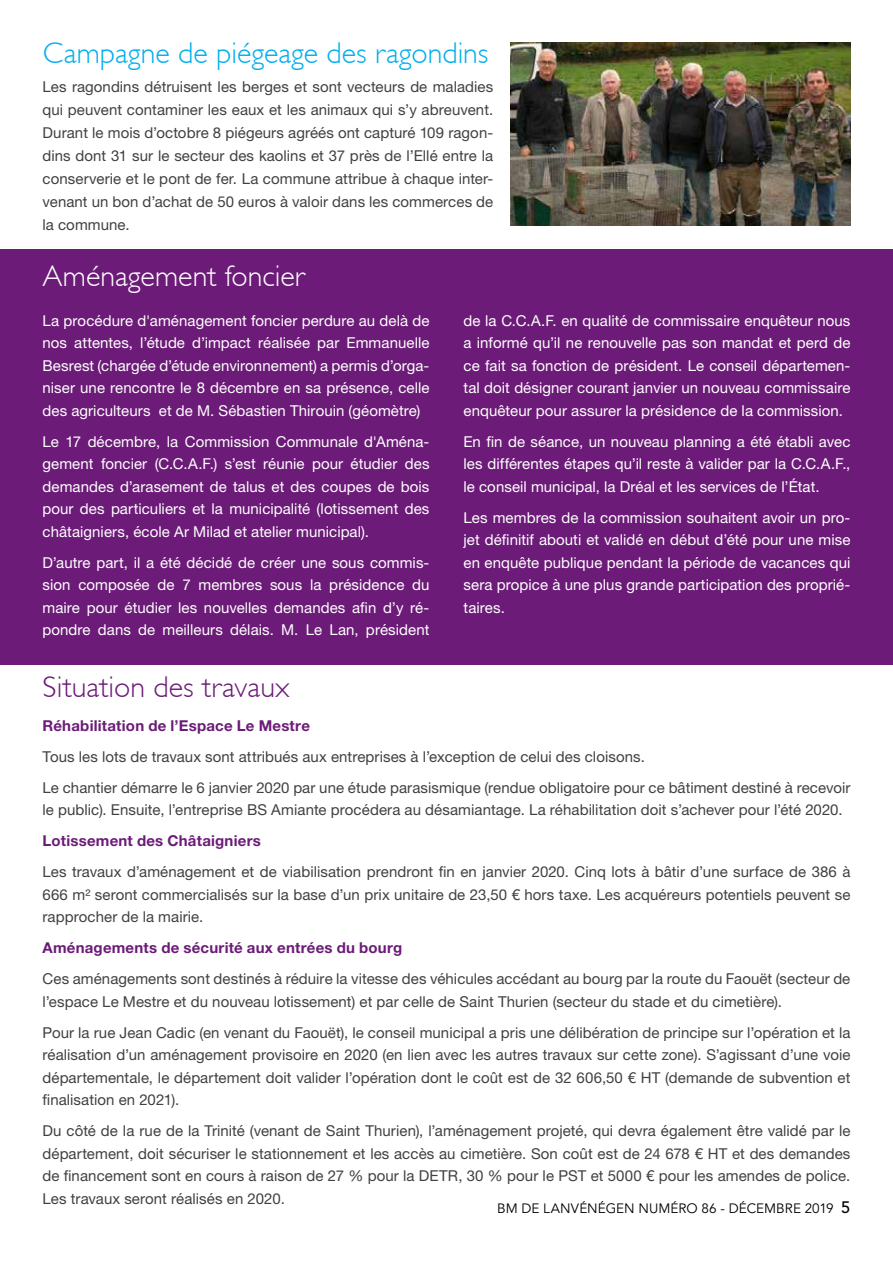
<style>
.page{position:relative;width:893px;height:1263px;background:#fff}
.page>*{position:absolute;margin:0;border:0;box-sizing:border-box;transform-origin:0 0}
.t1{font:300 30px "Gill Sans";color:#00aeef}
.t2{font:300 30px "Gill Sans";letter-spacing:.005em;color:#6c1b78}
.t3{font:300 30px "Gill Sans";color:#fff}
.t4{font:15px/22.5px "Helvetica Neue LT Std";letter-spacing:.005em;color:#414042;text-align:justify}
.t5{font:15px/22.5px "Helvetica Neue LT Std";letter-spacing:.005em;color:#fff;text-align:justify}
.t6{font:700 15px "Helvetica Neue LT Std";letter-spacing:.015em;color:#6c1b78}
.t7{font:13.5px "Avenir LT Std";letter-spacing:.005em;color:#000}
.s1{font-weight:500;font-size:16.5px}
</style>
<div class="page">
<div style="left:0;top:249px;width:893px;height:416px;background:#6c1b78"></div>
<img style="left:510px;top:43px;width:340px;height:183px">
<h1 class="t1" style="left:43px;top:36px;width:447px">Campagne de piégeage des ragondins</h1>
<p class="t4" style="left:43px;top:75px;width:452px;line-height:23px">Les ragondins détruisent les berges et sont vecteurs de maladies qui peuvent contaminer les eaux et les animaux qui s’y abreuvent.<br>Durant le mois d’octobre 8 piégeurs agréés ont capturé 109 ragon&shy;dins dont 31 sur le secteur des kaolins et 37 près de l’Ellé entre la conserverie et le pont de fer. La commune attribue à chaque inter&shy;venant un bon d’achat de 50 euros à valoir dans les commerces de la commune.</p>
<h1 class="t3" style="left:43px;top:259px;width:264px">Aménagement foncier</h1>
<p class="t5" style="left:43px;top:309px;width:388px">La procédure d'aménagement foncier perdure au delà de nos attentes, l’étude d’impact réalisée par Emmanuelle Besrest (chargée d’étude environnement) a permis d’orga&shy;niser une rencontre le 8 décembre en sa présence, celle des agriculteurs et de M. Sébastien Thirouin (géomètre)</p>
<p class="t5" style="left:43px;top:430px;width:388px">Le 17 décembre, la Commission Communale d'Aména&shy;gement foncier (C.C.A.F.) s’est réunie pour étudier des demandes d’arasement de talus et des coupes de bois pour des particuliers et la municipalité (lotissement des châtaigniers, école Ar Milad et atelier municipal).</p>
<p class="t5" style="left:43px;top:551px;width:388px">D’autre part, il a été décidé de créer une sous commis&shy;sion composée de 7 membres sous la présidence du maire pour étudier les nouvelles demandes afin d’y ré&shy;pondre dans de meilleurs délais. M. Le Lan, président</p>
<h1 class="t2" style="left:43px;top:670px;width:249px">Situation des travaux</h1>
<p class="t5" style="left:463px;top:309px;width:388px">de la C.C.A.F. en qualité de commissaire enquêteur nous a informé qu’il ne renouvelle pas son mandat et perd de ce fait sa fonction de président. Le conseil départemen&shy;tal doit désigner courant janvier un nouveau commissaire enquêteur pour assurer la présidence de la commission.</p>
<p class="t5" style="left:463px;top:430px;width:388px">En fin de séance, un nouveau planning a été établi avec les différentes étapes qu’il reste à valider par la C.C.A.F., le conseil municipal, la Dréal et les services de l’État.</p>
<p class="t5" style="left:463px;top:506px;width:388px">Les membres de la commission souhaitent avoir un pro&shy;jet définitif abouti et validé en début d’été pour une mise en enquête publique pendant la période de vacances qui sera propice à une plus grande participation des proprié&shy;taires.</p>
<p class="t6" style="left:43px;top:716px;width:269px">Réhabilitation de l’Espace Le Mestre</p>
<p class="t4" style="left:43px;top:741px;width:809px;line-height:31px">Tous les lots de travaux sont attribués aux entreprises à l’exception de celui des cloisons.<br>Le chantier démarre le 6 janvier 2020 par une étude parasismique (rendue obligatoire pour ce bâtiment destiné à recevoir</p>
<p class="t4" style="left:43px;top:798px;width:802px">le public). Ensuite, l’entreprise BS Amiante procédera au désamiantage. La réhabilitation doit s’achever pour l’été 2020.</p>
<p class="t6" style="left:43px;top:831px;width:220px">Lotissement des Châtaigniers</p>
<p class="t4" style="left:43px;top:860px;width:809px">Les travaux d’aménagement et de viabilisation prendront fin en janvier 2020. Cinq lots à bâtir d’une surface de 386 à 666 m² seront commercialisés sur la base d’un prix unitaire de 23,50 € hors taxe. Les acquéreurs potentiels peuvent se rapprocher de la mairie.</p>
<p class="t6" style="left:43px;top:938px;width:361px">Aménagements de sécurité aux entrées du bourg</p>
<p class="t4" style="left:43px;top:967px;width:809px">Ces aménagements sont destinés à réduire la vitesse des véhicules accédant au bourg par la route du Faouët (secteur de l’espace Le Mestre et du nouveau lotissement) et par celle de Saint Thurien (secteur du stade et du cimetière).</p>
<p class="t4" style="left:43px;top:1021px;width:809px">Pour la rue Jean Cadic (en venant du Faouët), le conseil municipal a pris une délibération de principe sur l’opération et la réalisation d’un aménagement provisoire en 2020 (en lien avec les autres travaux sur cette zone). S’agissant d’une voie départementale, le département doit valider l’opération dont le coût est de 32 606,50 € HT (demande de subvention et finalisation en 2021).</p>
<p class="t4" style="left:43px;top:1119px;width:809px">Du côté de la rue de la Trinité (venant de Saint Thurien), l’aménagement projeté, qui devra également être validé par le département, doit sécuriser le stationnement et les accès au cimetière. Son coût est de 24 678 € HT et des demandes de financement sont en cours à raison de 27 % pour la DETR, 30 % pour le PST et 5000 € pour les amendes de police.<br>Les travaux seront réalisés en 2020.</p>
<p class="t7" style="left:497px;top:1200px;width:355px">BM DE LANVÉNÉGEN NUMÉRO 86 - DÉCEMBRE 2019 <span class="s1">5</span></p>
</div>
